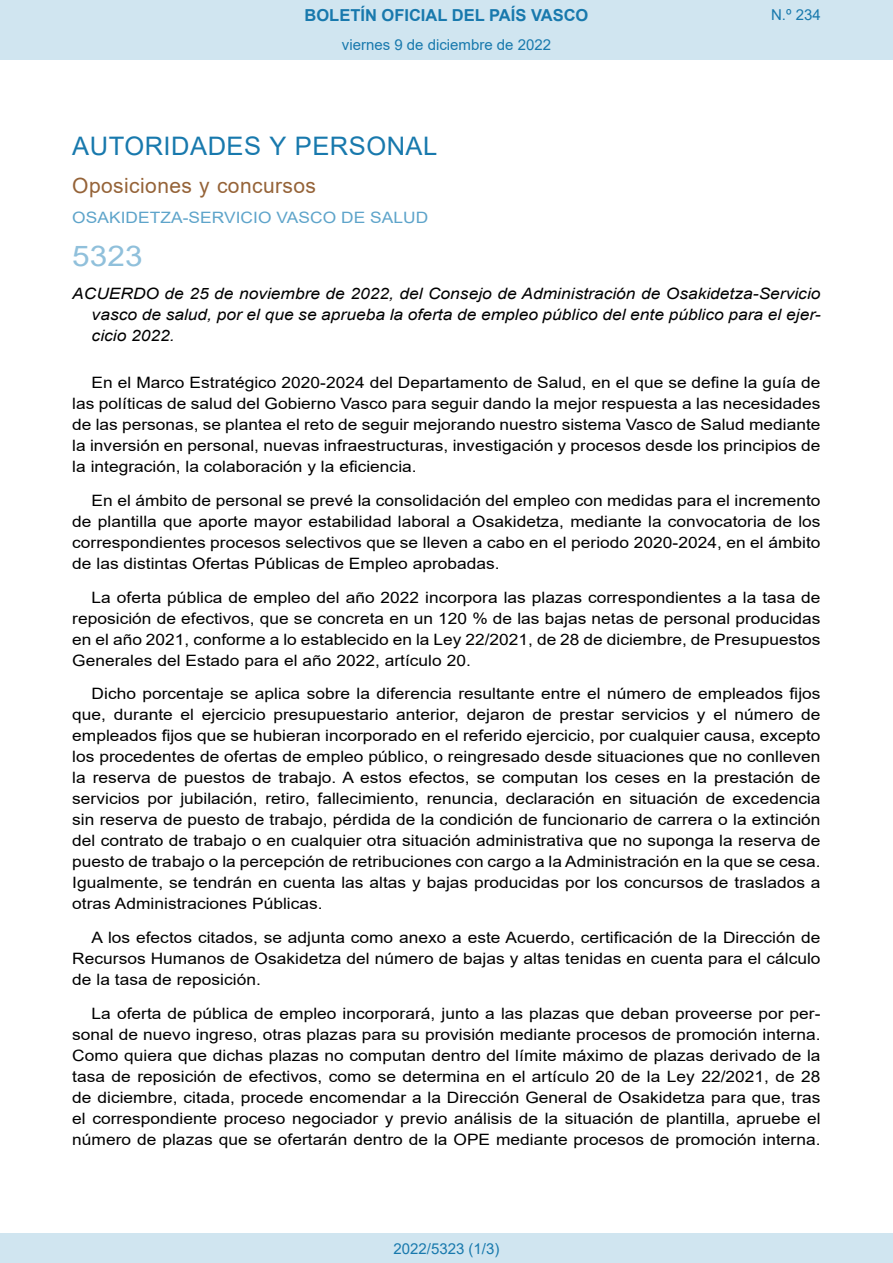
<style>
.page{position:relative;width:893px;height:1263px;background:#fff}
.page>*{position:absolute;margin:0;border:0;box-sizing:border-box;transform-origin:0 0}
.BOPVOrden{font:28.5px "Arial";color:#90c0db;scale:1.11 1}
.BOPVSeccion{font:25.5px "Arial";letter-spacing:.02em;color:#1879ad}
.BOPVSubseccion{font:21px "Arial";letter-spacing:.02em;color:#956338}
.t1{font:700 16.5px "Arial";color:#1879ad}
.BOPVDetalle{font:15.6px/21px "Arial";color:#000;text-align:justify;scale:1.11 1}
.BOPVTitulo{font:italic 15.6px/21px "Arial";color:#000;text-align:justify;scale:1.11 1}
.BOPVOrganismo{font:15.6px "Arial";letter-spacing:.005em;color:#5ea4ca;scale:1.11 1}
.Paginacion_Centro{font:15px "Arial";color:#1879ad}
</style>
<div class="page">
<div style="left:0;top:0;width:893px;height:60px;background:#d0e5f0"></div>
<div style="left:0;top:1233px;width:893px;height:30px;background:#d0e5f0"></div>
<p class="t1" style="left:305px;top:3px;width:285px">BOLETÍN OFICIAL DEL PAÍS VASCO</p>
<p class="Paginacion_Centro" style="left:342px;top:35px;width:211px">viernes 9 de diciembre de 2022</p>
<p class="Paginacion_Centro" style="left:771px;top:5px;width:51px">N.º 234</p>
<p class="BOPVSeccion" style="left:72px;top:128px;width:366px">AUTORIDADES Y PERSONAL</p>
<p class="BOPVSubseccion" style="left:72px;top:171px;width:245px">Oposiciones y concursos</p>
<p class="BOPVOrganismo" style="left:72px;top:207px;width:322px">OSAKIDETZA-SERVICIO VASCO DE SALUD</p>
<p class="BOPVOrden" style="left:72px;top:236px;width:65px">5323</p>
<p class="BOPVTitulo" style="left:92px;top:284px;width:658px;text-indent:-19px">ACUERDO de 25 de noviembre de 2022, del Consejo de Administración de Osakidetza-Servicio vasco de salud, por el que se aprueba la oferta de empleo público del ente público para el ejer&shy;cicio 2022.</p>
<p class="BOPVDetalle" style="left:72px;top:372px;width:676px;text-indent:19px">En el Marco Estratégico 2020-2024 del Departamento de Salud, en el que se define la guía de las políticas de salud del Gobierno Vasco para seguir dando la mejor respuesta a las necesidades de las personas, se plantea el reto de seguir mejorando nuestro sistema Vasco de Salud mediante la inversión en personal, nuevas infraestructuras, investigación y procesos desde los principios de la integración, la colaboración y la eficiencia.</p>
<p class="BOPVDetalle" style="left:72px;top:490px;width:676px;text-indent:19px">En el ámbito de personal se prevé la consolidación del empleo con medidas para el incremento de plantilla que aporte mayor estabilidad laboral a Osakidetza, mediante la convocatoria de los correspondientes procesos selectivos que se lleven a cabo en el periodo 2020-2024, en el ámbito de las distintas Ofertas Públicas de Empleo aprobadas.</p>
<p class="BOPVDetalle" style="left:72px;top:586px;width:676px;text-indent:19px">La oferta pública de empleo del año 2022 incorpora las plazas correspondientes a la tasa de reposición de efectivos, que se concreta en un 120 % de las bajas netas de personal producidas en el año 2021, conforme a lo establecido en la Ley 22/2021, de 28 de diciembre, de Presupuestos Generales del Estado para el año 2022, artículo 20.</p>
<p class="BOPVDetalle" style="left:72px;top:683px;width:676px;text-indent:19px">Dicho porcentaje se aplica sobre la diferencia resultante entre el número de empleados fijos que, durante el ejercicio presupuestario anterior, dejaron de prestar servicios y el número de empleados fijos que se hubieran incorporado en el referido ejercicio, por cualquier causa, excepto los procedentes de ofertas de empleo público, o reingresado desde situaciones que no conlleven la reserva de puestos de trabajo. A estos efectos, se computan los ceses en la prestación de servicios por jubilación, retiro, fallecimiento, renuncia, declaración en situación de excedencia sin reserva de puesto de trabajo, pérdida de la condición de funcionario de carrera o la extinción del contrato de trabajo o en cualquier otra situación administrativa que no suponga la reserva de puesto de trabajo o la percepción de retribuciones con cargo a la Administración en la que se cesa.<br>Igualmente, se tendrán en cuenta las altas y bajas producidas por los concursos de traslados a otras Administraciones Públicas.</p>
<p class="BOPVDetalle" style="left:72px;top:927px;width:676px;text-indent:19px">A los efectos citados, se adjunta como anexo a este Acuerdo, certificación de la Dirección de Recursos Humanos de Osakidetza del número de bajas y altas tenidas en cuenta para el cálculo de la tasa de reposición.</p>
<p class="BOPVDetalle" style="left:72px;top:1003px;width:676px;text-indent:19px">La oferta de pública de empleo incorporará, junto a las plazas que deban proveerse por per&shy;sonal de nuevo ingreso, otras plazas para su provisión mediante procesos de promoción interna.<br>Como quiera que dichas plazas no computan dentro del límite máximo de plazas derivado de la tasa de reposición de efectivos, como se determina en el artículo 20 de la Ley 22/2021, de 28 de diciembre, citada, procede encomendar a la Dirección General de Osakidetza para que, tras el correspondiente proceso negociador y previo análisis de la situación de plantilla, apruebe el número de plazas que se ofertarán dentro de la OPE mediante procesos de promoción interna.</p>
<p class="Paginacion_Centro" style="left:393px;top:1238px;width:107px">2022/5323 (1/3)</p>
</div>
